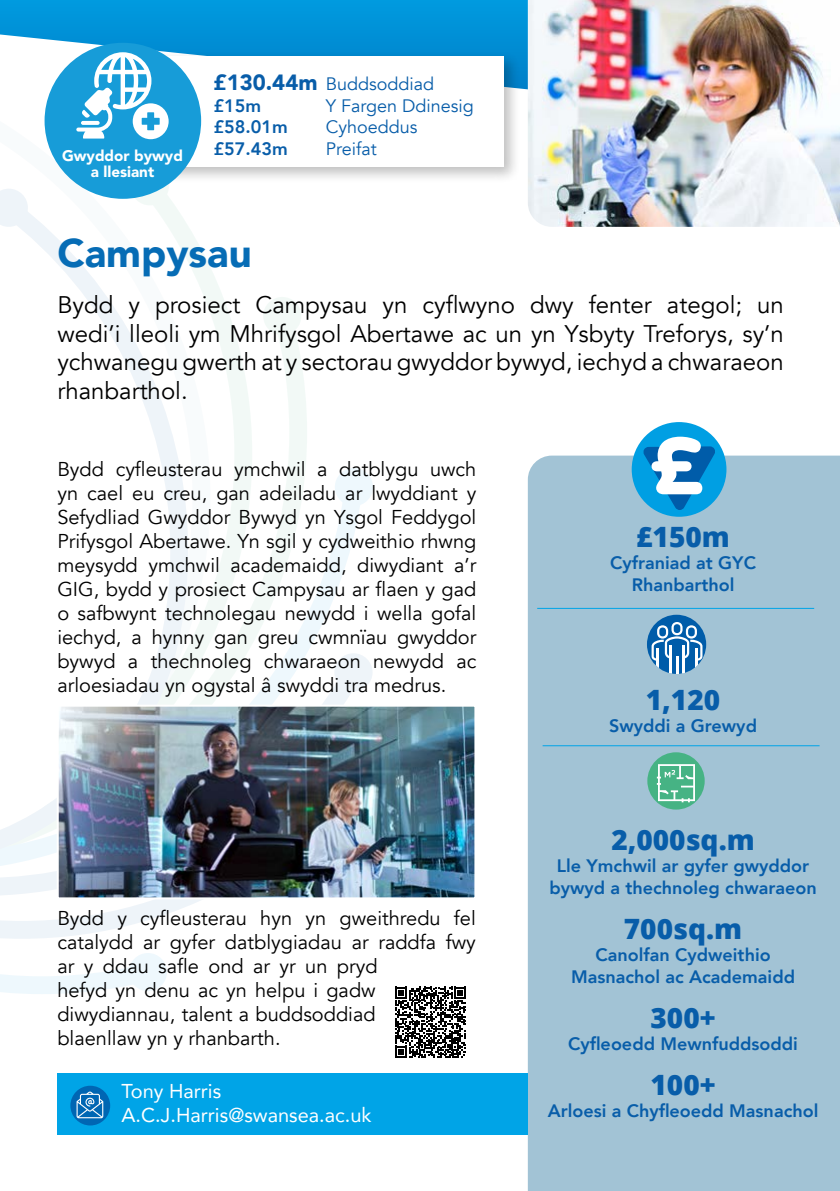
<style>
.page{position:relative;width:840px;height:1191px;background:#fff}
.page>*{position:absolute;margin:0;border:0;box-sizing:border-box;transform-origin:0 0}
.t1{font:900 40px "Avenir";color:#066cb5}
.t2{font:800 28px "Open Sans";color:#085da9}
.t3{font:24px/28.8px "Avenir";color:#000;text-align:justify}
.t4{font:20px/24px "Avenir";color:#000;text-align:justify}
.t5{font:20px/24px "Avenir";color:#fff}
.t6{font:800 18px/22px "Avenir";color:#085da9;text-align:center}
.t7{font:18px/21.6px "Avenir";color:#085da9}
.t8{font:900 15.2px/15.2px "Avenir";color:#fff;text-align:center}
.s1{font-weight:900;font-size:22px}
.s2{font-weight:800}
</style>
<div class="page">
<svg style="left:67px;top:176px;width:159px;height:130px"></svg>
<svg style="left:131px;top:167px;width:38px;height:38px"></svg>
<svg style="left:208px;top:306px;width:99px;height:171px"></svg>
<div style="left:263px;top:297px;width:38px;height:38px;background:#f2f9f6;border-radius:50%"></div>
<svg style="left:188px;top:477px;width:172px;height:185px"></svg>
<div style="left:334px;top:468px;width:39px;height:38px;background:#eef8fd;border-radius:50%"></div>
<svg style="left:188px;top:662px;width:175px;height:42px"></svg>
<div style="left:334px;top:653px;width:38px;height:38px;background:#eef4f9;border-radius:50%"></div>
<svg style="left:158px;top:899px;width:44px;height:18px"></svg>
<svg style="left:0;top:871px;width:158px;height:123px"></svg>
<div style="left:129px;top:953px;width:38px;height:38px;background:#eef8fd;border-radius:50%"></div>
<svg style="left:0;top:198px;width:188px;height:668px"></svg>
<svg style="left:1px;top:0;width:526px;height:125px"></svg>
<div style="left:527px;top:455px;width:312px;height:736px;background:#a2c3d5"></div>
<div style="left:58px;top:1073px;width:469px;height:61px;background:#00a4e7"></div>
<div style="left:631px;top:422px;width:95px;height:95px;background:#009fe3;border-radius:50%"></div>
<svg style="left:642px;top:437px;width:73px;height:73px"></svg>
<svg style="left:646px;top:615px;width:59px;height:59px"></svg>
<svg style="left:651px;top:622px;width:51px;height:52px"></svg>
<div style="left:647px;top:752px;width:57px;height:57px;background:#46b384;border-radius:50%"></div>
<svg style="left:656px;top:764px;width:38px;height:38px"></svg>
<hr style="left:542px;top:745px;width:277px;height:1px;background:#00a4e7">
<hr style="left:537px;top:608px;width:276px;height:1px;background:#00a4e7">
<svg style="left:70px;top:1085px;width:40px;height:40px"></svg>
<svg style="left:76px;top:1091px;width:27px;height:27px"></svg>
<div style="left:81px;top:50px;width:439px;height:133px;background:#000;opacity:.25"></div>
<div style="left:87px;top:56px;width:416px;height:111px;background:#fff"></div>
<svg style="left:395px;top:986px;width:71px;height:71px"></svg>
<img style="left:527px;top:0;width:312px;height:227px">
<img style="left:0;top:0;width:1px;height:204px">
<img style="left:60px;top:707px;width:413px;height:189px">
<div style="left:57px;top:704px;width:419px;height:195px;border:2px solid #fff"></div>
<div style="left:45px;top:43px;width:156px;height:156px;background:#179cd8;border-radius:50%"></div>
<svg style="left:76px;top:52px;width:92px;height:87px"></svg>
<p class="t8" style="left:62px;top:148px;width:122px">Gwyddor bywyd a llesiant</p>
<p class="t7" style="left:213px;top:73px;width:222px"><span class="s1">£130.44m</span> Buddsoddiad <span class="s2">£15m</span></p>
<p class="t7" style="left:325px;top:95px;width:150px">Y Fargen Ddinesig</p>
<p class="t6" style="left:213px;top:116px;width:76px">£58.01m</p>
<p class="t7" style="left:325px;top:116px;width:93px">Cyhoeddus</p>
<p class="t6" style="left:213px;top:137px;width:76px">£57.43m</p>
<p class="t7" style="left:325px;top:138px;width:52px">Preifat</p>
<p class="t1" style="left:57px;top:219px;width:196px">Campysau</p>
<p class="t3" style="left:57px;top:290px;width:727px">Bydd y prosiect Campysau yn cyflwyno dwy fenter ategol; un wedi’i lleoli ym Mhrifysgol Abertawe ac un yn Ysbyty Treforys, sy’n ychwanegu gwerth at y sectorau gwyddor bywyd, iechyd a chwaraeon rhanbarthol.</p>
<p class="t4" style="left:57px;top:457px;width:420px">Bydd cyfleusterau ymchwil a datblygu uwch yn cael eu creu, gan adeiladu ar lwyddiant y Sefydliad Gwyddor Bywyd yn Ysgol Feddygol Prifysgol Abertawe. Yn sgil y cydweithio rhwng meysydd ymchwil academaidd, diwydiant a’r GIG, bydd y prosiect Campysau ar flaen y gad o safbwynt technolegau newydd i wella gofal iechyd, a hynny gan greu cwmnïau gwyddor bywyd a thechnoleg chwaraeon newydd ac arloesiadau yn ogystal â swyddi tra medrus.</p>
<p class="t4" style="left:57px;top:906px;width:419px;text-align:left">Bydd y cyfleusterau hyn yn gweithredu fel catalydd ar gyfer datblygiadau ar raddfa fwy ar y ddau safle ond ar yr un pryd<br>hefyd yn denu ac yn helpu i gadw diwydiannau, talent a buddsoddiad<br>blaenllaw yn y rhanbarth.</p>
<p class="t5" style="left:121px;top:1078px;width:251px">Tony Harris<br>A.C.J.Harris@swansea.ac.uk</p>
<p class="t2" style="left:636px;top:516px;width:95px">£150m</p>
<p class="t6" style="left:609px;top:552px;width:147px">Cyfraniad at GYC<br>Rhanbarthol</p>
<p class="t2" style="left:645px;top:678px;width:76px">1,120</p>
<p class="t6" style="left:608px;top:714px;width:149px">Swyddi a Grewyd</p>
<p class="t2" style="left:611px;top:818px;width:145px">2,000sq.m</p>
<p class="t6" style="left:549px;top:854px;width:269px">Lle Ymchwil ar gyfer gwyddor bywyd a thechnoleg chwaraeon</p>
<p class="t2" style="left:623px;top:907px;width:120px">700sq.m</p>
<p class="t6" style="left:570px;top:943px;width:225px">Canolfan Cydweithio<br>Masnachol ac Academaidd</p>
<p class="t2" style="left:650px;top:996px;width:67px">300+</p>
<p class="t6" style="left:568px;top:1032px;width:231px">Cyfleoedd Mewnfuddsoddi</p>
<p class="t2" style="left:650px;top:1063px;width:67px">100+</p>
<p class="t6" style="left:547px;top:1099px;width:272px">Arloesi a Chyfleoedd Masnachol</p>
</div>
